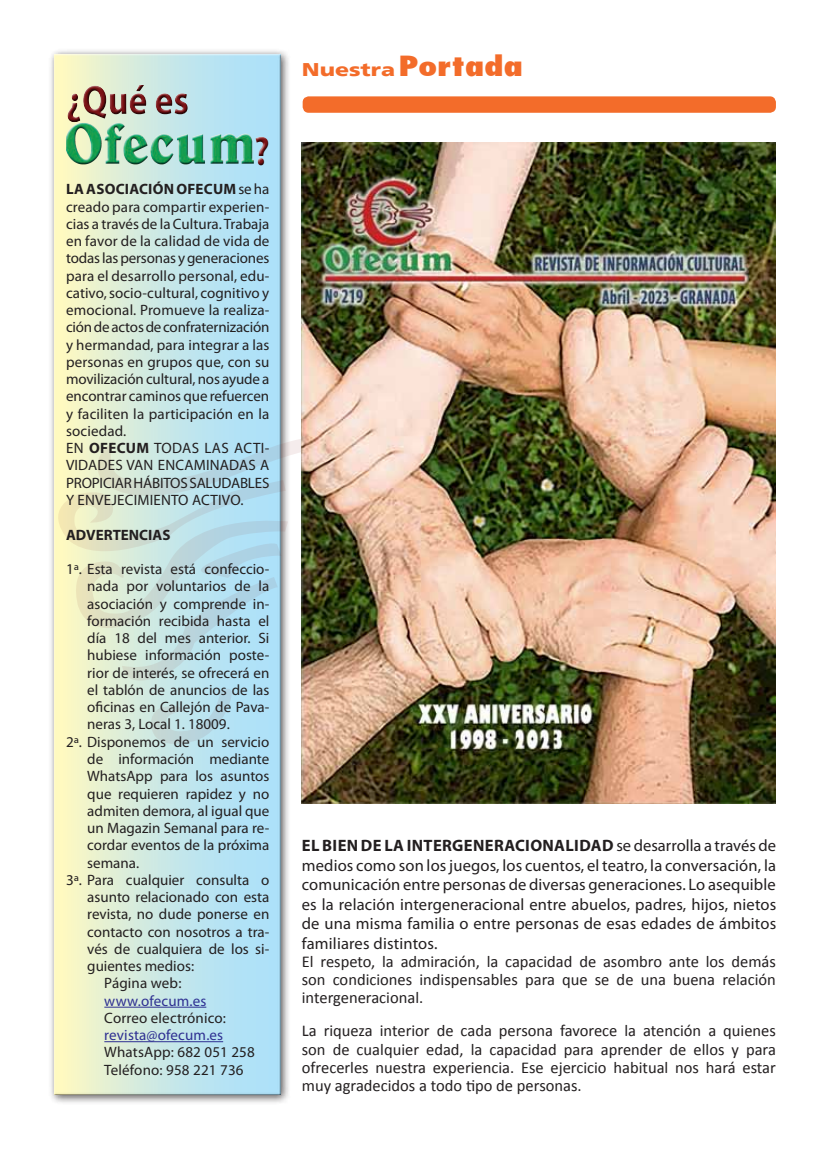
<style>
.page{position:relative;width:830px;height:1149px;background:#fff}
.page>*{position:absolute;margin:0;border:0;box-sizing:border-box;transform-origin:0 0}
.t1{font:700 41.1px "Myriad Pro";color:#7b1215;scale:.87 1}
.t2{font:900 18.3px "Frutiger";color:#f36c2a;scale:1.25 1}
.t3{font:16.5px/18.1px "Calibri";color:#231f20;text-align:justify}
.t4{font:16.5px/19.5px "Myriad Pro";letter-spacing:.01em;color:#231f20;text-align:justify}
.t5{font:15px/17.2px "Myriad Pro";color:#231f20}
.t6{font:15px "Myriad Pro";letter-spacing:.01em;color:#2e3092}
.t7{font:700 15px "Myriad Pro";color:#231f20}
.s1{font-weight:700}
.s2{font-family:"Fujiyama Extra Bold Plain";font-weight:400;font-size:27.15px}
</style>
<div class="page">
<div style="left:302px;top:96px;width:473px;height:17px;background:#f36c2a;border-radius:6px"></div>
<div style="left:48px;top:48px;width:242px;height:1057px;background:#231f20;opacity:.75"></div>
<div style="left:53px;top:53px;width:230px;height:1041px;background:#231f20;opacity:.75"></div>
<svg style="left:86px;top:424px;width:215px;height:246px"></svg>
<svg style="left:48px;top:480px;width:240px;height:266px;background:#cee6e1"></svg>
<hr style="left:104px;top:1006px;width:102px;height:1px;background:#2e3092">
<hr style="left:104px;top:1040px;width:119px;height:1px;background:#2e3092">
<div style="left:64px;top:84px;width:206px;height:83px;background:#231f20;opacity:.75"></div>
<img style="left:301px;top:142px;width:474px;height:660px">
<h1 class="t1" style="left:254px;top:124px;width:20px">?</h1>
<p class="t5" style="left:66px;top:180px;width:205px"><span class="s1">LA ASOCIACIÓN OFECUM</span> se ha creado para compartir experien&shy;cias a través de la Cultura. Trabaja en favor de la calidad de vida de todas las personas y generaciones para el desarrollo personal, edu&shy;cativo, socio-cultural, cognitivo y emocional. Promueve la realiza&shy;ción de actos de confraternización y hermandad, para integrar a las personas en grupos que, con su movilización cultural, nos ayude a encontrar caminos que refuercen y faciliten la participación en la sociedad.<br>EN <span class="s1">OFECUM</span> TODAS LAS ACTI-<br>VIDADES VAN ENCAMINADAS A<br>PROPICIAR HÁBITOS SALUDABLES<br>Y ENVEJECIMIENTO ACTIVO.</p>
<p class="t7" style="left:66px;top:524px;width:72px">ADVERTENCIAS</p>
<p class="t5" style="left:66px;top:560px;width:205px">1ª. Esta revista está confeccio-</p>
<p class="t5" style="left:87px;top:577px;width:183px">nada por voluntarios de la</p>
<p class="t5" style="left:87px;top:594px;width:183px">asociación y comprende in-</p>
<p class="t5" style="left:87px;top:611px;width:183px">formación recibida hasta el</p>
<p class="t5" style="left:87px;top:629px;width:183px">día 18 del mes anterior. Si</p>
<p class="t5" style="left:87px;top:646px;width:183px">hubiese información poste-</p>
<p class="t5" style="left:87px;top:663px;width:183px">rior de interés, se ofrecerá en</p>
<p class="t5" style="left:87px;top:680px;width:183px">el tablón de anuncios de las</p>
<p class="t5" style="left:87px;top:698px;width:183px">oficinas en Callejón de Pava-</p>
<p class="t5" style="left:87px;top:715px;width:144px">neras 3, Local 1. 18009.</p>
<p class="t5" style="left:66px;top:732px;width:205px">2ª. Disponemos de un servicio</p>
<p class="t5" style="left:87px;top:749px;width:183px">de información mediante</p>
<p class="t5" style="left:87px;top:767px;width:183px">WhatsApp para los asuntos</p>
<p class="t5" style="left:87px;top:784px;width:183px">que requieren rapidez y no</p>
<p class="t5" style="left:87px;top:801px;width:183px">admiten demora, al igual que</p>
<p class="t5" style="left:87px;top:818px;width:183px">un Magazin Semanal para re-</p>
<p class="t5" style="left:87px;top:836px;width:183px">cordar eventos de la próxima</p>
<p class="t5" style="left:87px;top:853px;width:53px">semana.</p>
<p class="t5" style="left:66px;top:870px;width:205px">3ª. Para cualquier consulta o</p>
<p class="t5" style="left:87px;top:887px;width:183px">asunto relacionado con esta</p>
<p class="t5" style="left:87px;top:905px;width:183px">revista, no dude ponerse en</p>
<p class="t5" style="left:87px;top:922px;width:183px">contacto con nosotros a tra-</p>
<p class="t5" style="left:87px;top:939px;width:183px">vés de cualquiera de los si-</p>
<p class="t5" style="left:87px;top:956px;width:108px">guientes medios:</p>
<p class="t5" style="left:104px;top:974px;width:79px">Página web:</p>
<p class="t6" style="left:104px;top:991px;width:103px">www.ofecum.es</p>
<p class="t5" style="left:104px;top:1008px;width:123px">Correo electrónico:</p>
<p class="t6" style="left:104px;top:1025px;width:120px">revista@ofecum.es</p>
<p class="t5" style="left:104px;top:1043px;width:152px">WhatsApp: 682 051 258<br>Teléfono: 958 221 736</p>
<p class="t2" style="left:301px;top:58px;width:178px">Nuestra<span class="s2">Portada</span></p>
<p class="t4" style="left:302px;top:835px;width:476px"><span class="s1">EL BIEN DE LA INTERGENERACIONALIDAD</span> se desarrolla a través de medios como son los juegos, los cuentos, el teatro, la conversación, la comunicación entre personas de diversas generaciones. Lo asequible es la relación intergeneracional entre abuelos, padres, hijos, nietos de una misma familia o entre personas de esas edades de ámbitos familiares distintos.</p>
<p class="t3" style="left:302px;top:952px;width:475px">El respeto, la admiración, la capacidad de asombro ante los demás son condiciones indispensables para que se de una buena relación intergeneracional.</p>
<p class="t3" style="left:302px;top:1021px;width:475px">La riqueza interior de cada persona favorece la atención a quienes son de cualquier edad, la capacidad para aprender de ellos y para ofrecerles nuestra experiencia. Ese ejercicio habitual nos hará estar muy agradecidos a todo tipo de personas.</p>
</div>
